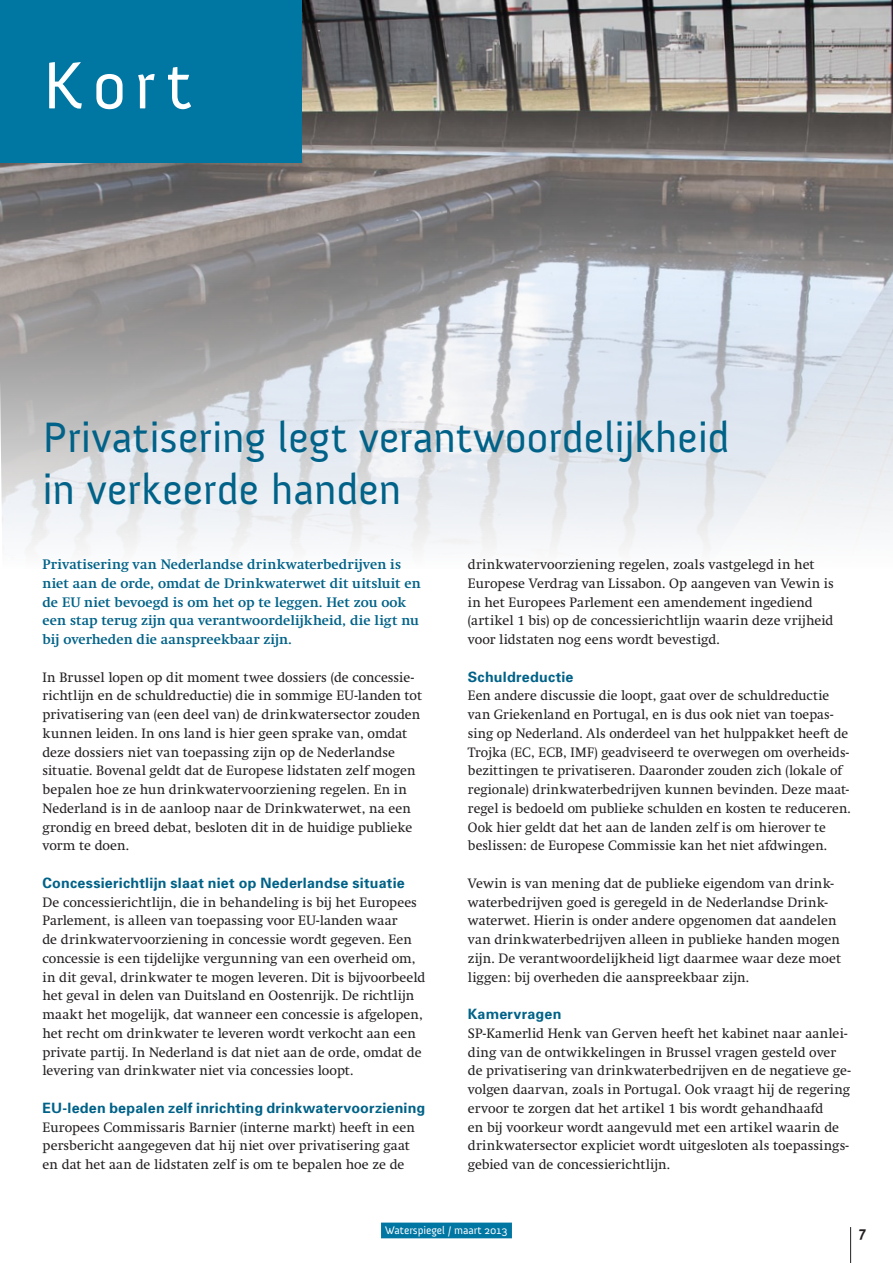
<style>
.page{position:relative;width:893px;height:1263px;background:#fff}
.page>*{position:absolute;margin:0;border:0;box-sizing:border-box;transform-origin:0 0}
.t1{font:68.1px "Anivers";color:#fff}
.t2{font:43.5px/52.2px "Anivers";letter-spacing:-.005em;color:#006288}
.t3{font:700 15px "Meta Plus";color:#231f20}
.t4{font:700 14.25px "Univers";letter-spacing:.015em;color:#006288}
.t5{font:13.5px/18.8px "Swift";letter-spacing:.01em;color:#231f20}
.t6{font:700 13.5px/18.8px "Swift";letter-spacing:.01em;color:#006288}
.t7{font:11.25px "Anivers";color:#fff}
</style>
<div class="page">
<hr style="left:850px;top:1227px;width:1px;height:36px;background:#231f20">
<div style="left:381px;top:1222px;width:131px;height:16px;background:#0076a3"></div>
<img style="left:0;top:0;width:893px;height:549px">
<div style="left:1px;top:0;width:301px;height:162px;background:#0076a3"></div>
<h1 class="t1" style="left:43px;top:48px;width:150px">Kort</h1>
<h2 class="t2" style="left:43px;top:412px;width:689px">Privatisering legt verantwoordelijkheid in verkeerde handen</h2>
<p class="t6" style="left:43px;top:555px;width:380px">Privatisering van Nederlandse drinkwaterbedrijven is niet aan de orde, omdat de Drinkwaterwet dit uitsluit en de EU niet bevoegd is om het op te leggen. Het zou ook een stap terug zijn qua verantwoordelijkheid, die ligt nu bij overheden die aanspreekbaar zijn.</p>
<p class="t5" style="left:43px;top:668px;width:381px">In Brussel lopen op dit moment twee dossiers (de concessie&shy;richtlijn en de schuldreductie) die in sommige EU-landen tot privatisering van (een deel van) de drinkwatersector zouden kunnen leiden. In ons land is hier geen sprake van, omdat deze dossiers niet van toepassing zijn op de Nederlandse situatie. Bovenal geldt dat de Europese lidstaten zelf mogen bepalen hoe ze hun drinkwatervoorziening regelen. En in Nederland is in de aanloop naar de Drinkwaterwet, na een grondig en breed debat, besloten dit in de huidige publieke vorm te doen.</p>
<p class="t4" style="left:43px;top:874px;width:364px">Concessierichtlijn slaat niet op Nederlandse situatie</p>
<p class="t5" style="left:43px;top:893px;width:384px">De concessierichtlijn, die in behandeling is bij het Europees Parlement, is alleen van toepassing voor EU-landen waar<br>de drinkwatervoorziening in concessie wordt gegeven. Een concessie is een tijdelijke vergunning van een overheid om, in dit geval, drinkwater te mogen leveren. Dit is bijvoorbeeld het geval in delen van Duitsland en Oostenrijk. De richtlijn maakt het mogelijk, dat wanneer een concessie is afgelopen, het recht om drinkwater te leveren wordt verkocht aan een private partij. In Nederland is dat niet aan de orde, omdat de levering van drinkwater niet via concessies loopt.</p>
<p class="t4" style="left:43px;top:1099px;width:384px">EU-leden bepalen zelf inrichting drinkwatervoorziening</p>
<p class="t5" style="left:43px;top:1118px;width:374px">Europees Commissaris Barnier (interne markt) heeft in een persbericht aangegeven dat hij niet over privatisering gaat en dat het aan de lidstaten zelf is om te bepalen hoe ze de</p>
<p class="t5" style="left:468px;top:555px;width:368px">drinkwatervoorziening regelen, zoals vastgelegd in het Europese Verdrag van Lissabon. Op aangeven van Vewin is in het Europees Parlement een amendement ingediend (artikel 1 bis) op de concessierichtlijn waarin deze vrijheid voor lidstaten nog eens wordt bevestigd.</p>
<p class="t4" style="left:468px;top:667px;width:107px">Schuldreductie</p>
<p class="t5" style="left:468px;top:686px;width:384px">Een andere discussie die loopt, gaat over de schuldreductie van Griekenland en Portugal, en is dus ook niet van toepas&shy;sing op Nederland. Als onderdeel van het hulppakket heeft de Trojka (EC, ECB, IMF) geadviseerd te overwegen om overheids&shy;bezittingen te privatiseren. Daaronder zouden zich (lokale of regionale) drinkwaterbedrijven kunnen bevinden. Deze maat&shy;regel is bedoeld om publieke schulden en kosten te reduceren.<br>Ook hier geldt dat het aan de landen zelf is om hierover te beslissen: de Europese Commissie kan het niet afdwingen.</p>
<p class="t5" style="left:468px;top:874px;width:375px">Vewin is van mening dat de publieke eigendom van drink&shy;waterbedrijven goed is geregeld in de Nederlandse Drink&shy;waterwet. Hierin is onder andere opgenomen dat aandelen van drinkwaterbedrijven alleen in publieke handen mogen zijn. De verantwoordelijkheid ligt daarmee waar deze moet liggen: bij overheden die aanspreekbaar zijn.</p>
<p class="t4" style="left:468px;top:1005px;width:95px">Kamervragen</p>
<p class="t5" style="left:468px;top:1024px;width:384px">SP-Kamerlid Henk van Gerven heeft het kabinet naar aanlei&shy;ding van de ontwikkelingen in Brussel vragen gesteld over de privatisering van drinkwaterbedrijven en de negatieve ge&shy;volgen daarvan, zoals in Portugal. Ook vraagt hij de regering ervoor te zorgen dat het artikel 1 bis wordt gehandhaafd<br>en bij voorkeur wordt aangevuld met een artikel waarin de drinkwatersector expliciet wordt uitgesloten als toepassings&shy;gebied van de concessierichtlijn.</p>
<p class="t7" style="left:385px;top:1224px;width:124px">Waterspiegel / maart 2013</p>
<p class="t3" style="left:859px;top:1223px;width:8px">7</p>
</div>
